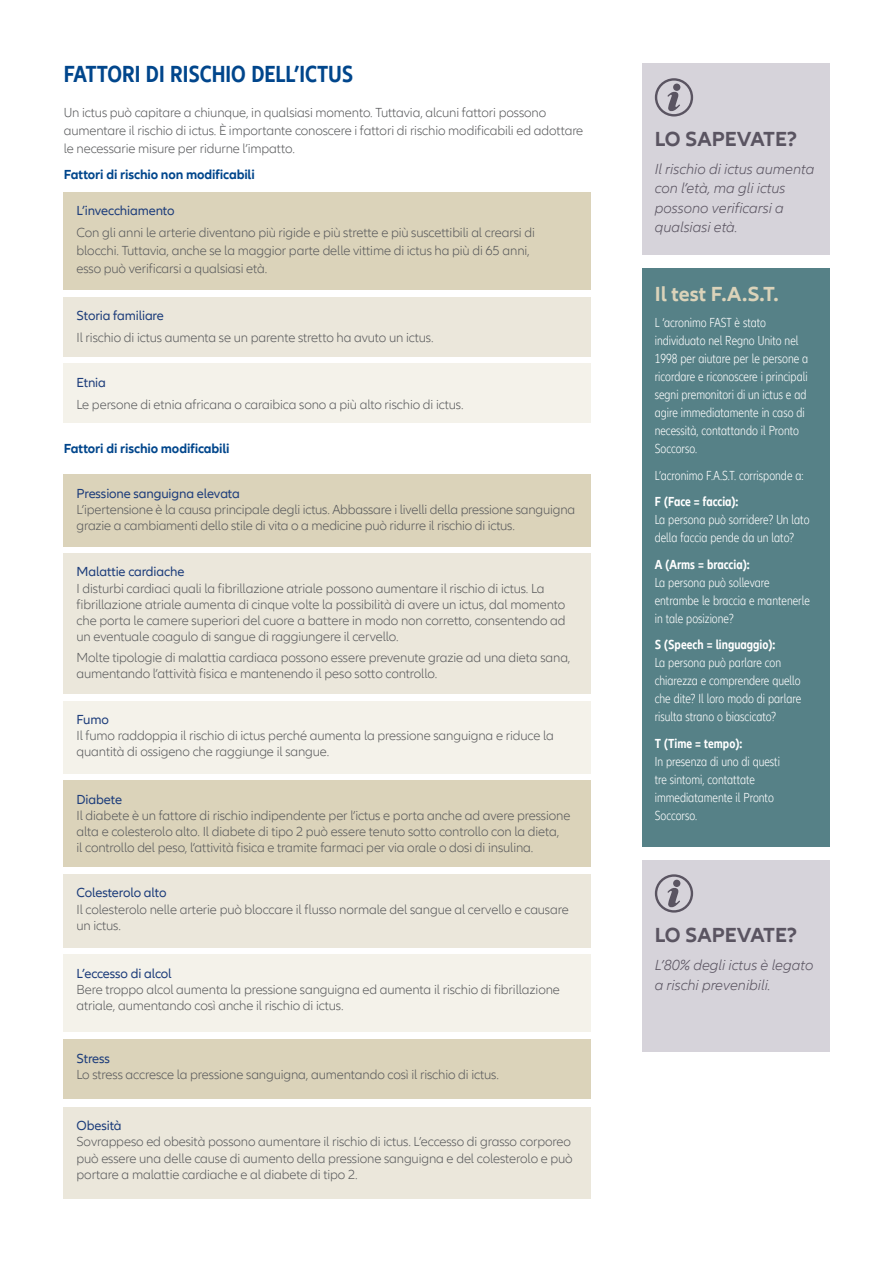
<style>
.page{position:relative;width:893px;height:1263px;background:#fff}
.page>*{position:absolute;margin:0;border:0;box-sizing:border-box;transform-origin:0 0}
.t1{font:700 condensed 24px "Allianz Neo";color:#01468c}
.t2{font:700 21px "Allianz Neo";color:#5a5461}
.t3{font:700 21px "Allianz Neo";color:#dbd3ba}
.t4{font:italic 300 15px/19.5px "Allianz Neo";color:#5a5461}
.t5{font:300 13.5px/16.2px "Allianz Neo";letter-spacing:-.01em;color:#57585a}
.t6{font:300 condensed 13.5px/18px "Allianz Neo";color:#fff}
.t7{font:13.5px "Allianz Neo";letter-spacing:-.01em;color:#1d3d7b}
.t8{font:700 condensed 13.5px "Allianz Neo";color:#fff}
.t9{font:700 13.5px "Allianz Neo";letter-spacing:-.01em;color:#01468c}
</style>
<div class="page">
<div style="left:642px;top:268px;width:187px;height:578px;background:#568187"></div>
<div style="left:642px;top:64px;width:187px;height:191px;background:#d6d3da"></div>
<div style="left:642px;top:860px;width:187px;height:191px;background:#d6d3da"></div>
<svg style="left:655px;top:78px;width:38px;height:38px"></svg>
<svg style="left:655px;top:874px;width:38px;height:38px"></svg>
<div style="left:64px;top:192px;width:527px;height:98px;background:#dbd3ba"></div>
<div style="left:64px;top:474px;width:527px;height:73px;background:#dbd3ba"></div>
<div style="left:64px;top:781px;width:527px;height:86px;background:#dbd3ba"></div>
<div style="left:64px;top:1039px;width:527px;height:60px;background:#dbd3ba"></div>
<div style="left:64px;top:297px;width:527px;height:60px;background:#ebe7db"></div>
<div style="left:64px;top:553px;width:527px;height:140px;background:#ebe7db"></div>
<div style="left:64px;top:874px;width:527px;height:74px;background:#ebe7db"></div>
<div style="left:64px;top:1107px;width:527px;height:92px;background:#ebe7db"></div>
<div style="left:64px;top:364px;width:527px;height:59px;background:#f4f2ea"></div>
<div style="left:64px;top:701px;width:527px;height:72px;background:#f4f2ea"></div>
<div style="left:64px;top:955px;width:527px;height:77px;background:#f4f2ea"></div>
<h1 class="t1" style="left:64px;top:60px;width:291px">FATTORI DI RISCHIO DELL’ICTUS</h1>
<p class="t5" style="left:64px;top:104px;width:521px;line-height:18px">Un ictus può capitare a chiunque, in qualsiasi momento. Tuttavia, alcuni fattori possono aumentare il rischio di ictus. È importante conoscere i fattori di rischio modificabili ed adottare le necessarie misure per ridurne l’impatto.</p>
<p class="t9" style="left:64px;top:167px;width:193px">Fattori di rischio non modificabili</p>
<p class="t7" style="left:77px;top:203px;width:100px">L’invecchiamento</p>
<p class="t5" style="left:77px;top:224px;width:460px;line-height:18px">Con gli anni le arterie diventano più rigide e più strette e più suscettibili al crearsi di blocchi. Tuttavia, anche se la maggior parte delle vittime di ictus ha più di 65 anni, esso può verificarsi a qualsiasi età.</p>
<p class="t7" style="left:77px;top:308px;width:89px">Storia familiare</p>
<p class="t5" style="left:77px;top:330px;width:359px">Il rischio di ictus aumenta se un parente stretto ha avuto un ictus.</p>
<p class="t7" style="left:77px;top:374px;width:31px">Etnia</p>
<p class="t5" style="left:77px;top:397px;width:388px">Le persone di etnia africana o caraibica sono a più alto rischio di ictus.</p>
<p class="t9" style="left:64px;top:440px;width:167px">Fattori di rischio modificabili</p>
<p class="t7" style="left:77px;top:485px;width:165px">Pressione sanguigna elevata</p>
<p class="t5" style="left:77px;top:502px;width:500px">L’ipertensione è la causa principale degli ictus. Abbassare i livelli della pressione sanguigna grazie a cambiamenti dello stile di vita o a medicine può ridurre il rischio di ictus.</p>
<p class="t7" style="left:77px;top:564px;width:109px">Malattie cardiache</p>
<p class="t5" style="left:77px;top:580px;width:491px">I disturbi cardiaci quali la fibrillazione atriale possono aumentare il rischio di ictus. La fibrillazione atriale aumenta di cinque volte la possibilità di avere un ictus, dal momento che porta le camere superiori del cuore a battere in modo non corretto, consentendo ad un eventuale coagulo di sangue di raggiungere il cervello.</p>
<p class="t5" style="left:77px;top:649px;width:495px">Molte tipologie di malattia cardiaca possono essere prevenute grazie ad una dieta sana, aumentando l’attività fisica e mantenendo il peso sotto controllo.</p>
<p class="t7" style="left:77px;top:712px;width:34px">Fumo</p>
<p class="t5" style="left:77px;top:728px;width:479px">Il fumo raddoppia il rischio di ictus perché aumenta la pressione sanguigna e riduce la quantità di ossigeno che raggiunge il sangue.</p>
<p class="t7" style="left:77px;top:792px;width:47px">Diabete</p>
<p class="t5" style="left:77px;top:808px;width:495px">Il diabete è un fattore di rischio indipendente per l’ictus e porta anche ad avere pressione alta e colesterolo alto. Il diabete di tipo 2 può essere tenuto sotto controllo con la dieta,<br>il controllo del peso, l’attività fisica e tramite farmaci per via orale o dosi di insulina.</p>
<p class="t7" style="left:77px;top:885px;width:92px">Colesterolo alto</p>
<p class="t5" style="left:77px;top:901px;width:494px">Il colesterolo nelle arterie può bloccare il flusso normale del sangue al cervello e causare un ictus.</p>
<p class="t7" style="left:77px;top:966px;width:97px">L’eccesso di alcol</p>
<p class="t5" style="left:77px;top:982px;width:485px">Bere troppo alcol aumenta la pressione sanguigna ed aumenta il rischio di fibrillazione atriale, aumentando così anche il rischio di ictus.</p>
<p class="t7" style="left:77px;top:1050px;width:35px">Stress</p>
<p class="t5" style="left:77px;top:1066px;width:424px">Lo stress accresce la pressione sanguigna, aumentando così il rischio di ictus.</p>
<p class="t7" style="left:77px;top:1118px;width:47px">Obesità</p>
<p class="t5" style="left:77px;top:1134px;width:498px">Sovrappeso ed obesità possono aumentare il rischio di ictus. L’eccesso di grasso corporeo può essere una delle cause di aumento della pressione sanguigna e del colesterolo e può portare a malattie cardiache e al diabete di tipo 2.</p>
<h2 class="t2" style="left:655px;top:127px;width:144px">LO SAPEVATE?</h2>
<p class="t4" style="left:655px;top:160px;width:161px">Il rischio di ictus aumenta con l’età, ma gli ictus possono verificarsi a qualsiasi età.</p>
<h2 class="t3" style="left:655px;top:282px;width:125px">Il test F.A.S.T.</h2>
<p class="t6" style="left:655px;top:314px;width:155px">L ‘acronimo FAST è stato individuato nel Regno Unito nel<br>1998 per aiutare per le persone a ricordare e riconoscere i principali segni premonitori di un ictus e ad agire immediatamente in caso di necessità, contattando il Pronto<br>Soccorso.</p>
<p class="t6" style="left:655px;top:467px;width:150px">L’acronimo F.A.S.T. corrisponde a:</p>
<p class="t8" style="left:655px;top:494px;width:85px">F (Face = faccia):</p>
<p class="t6" style="left:655px;top:511px;width:156px">La persona può sorridere? Un lato della faccia pende da un lato?</p>
<p class="t8" style="left:655px;top:557px;width:96px">A (Arms = braccia):</p>
<p class="t6" style="left:655px;top:574px;width:157px">La persona può sollevare entrambe le braccia e mantenerle in tale posizione?</p>
<p class="t8" style="left:655px;top:637px;width:122px">S (Speech = linguaggio):</p>
<p class="t6" style="left:655px;top:654px;width:148px">La persona può parlare con chiarezza e comprendere quello che dite? Il loro modo di parlare risulta strano o biascicato?</p>
<p class="t8" style="left:655px;top:736px;width:89px">T (Time = tempo):</p>
<p class="t6" style="left:655px;top:753px;width:127px">In presenza di uno di questi tre sintomi, contattate immediatamente il Pronto<br>Soccorso.</p>
<h2 class="t2" style="left:655px;top:923px;width:144px">LO SAPEVATE?</h2>
<p class="t4" style="left:655px;top:956px;width:160px">L’80% degli ictus è legato a rischi prevenibili.</p>
</div>
